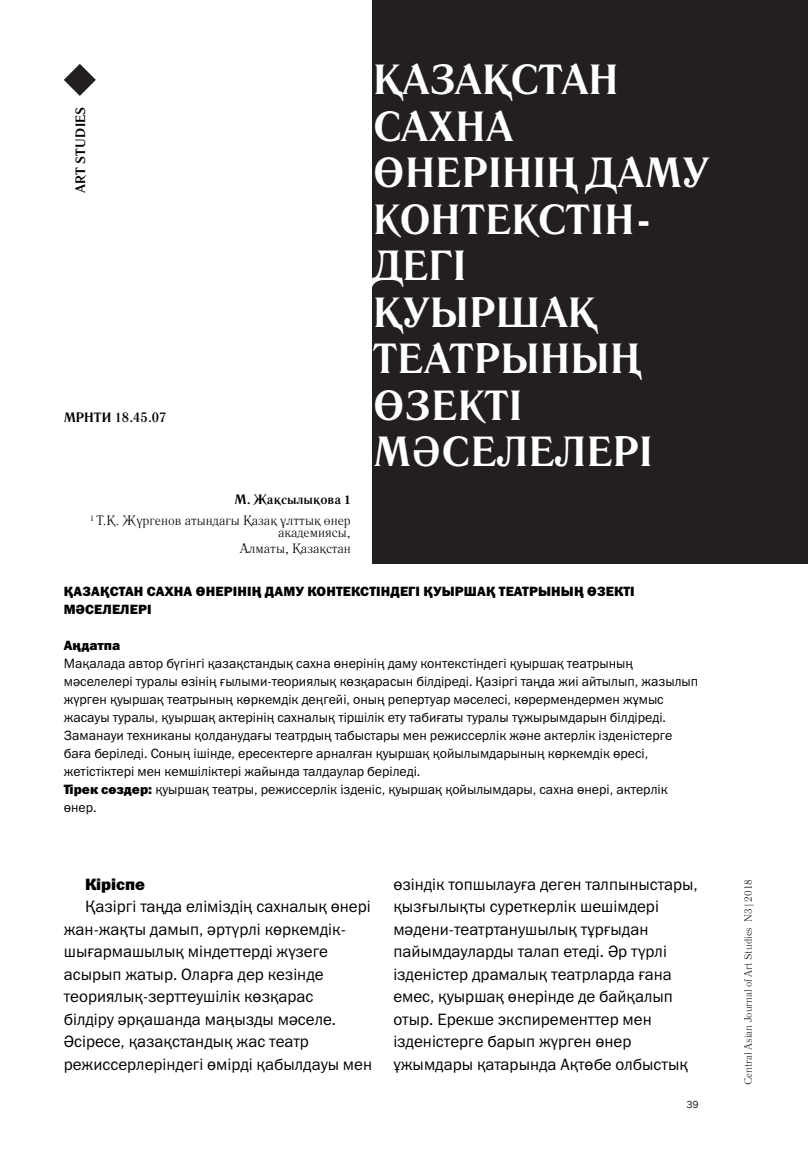
<style>
.page{position:relative;width:808px;height:1149px;background:#fff}
.page>*{position:absolute;margin:0;border:0;box-sizing:border-box;transform-origin:0 0}
.t1{font:700 42px/46.5px "Literaturnaya";letter-spacing:.01em;color:#fff}
.Основной_текст{font:16.5px/22.5px "Franklin Gothic ITC";color:#000}
.Основной_текст-2{font:800 16.5px "Franklin Gothic ITC";color:#000}
.Основной_текст-3{font:13.5px/18px "Franklin Gothic ITC";color:#000}
.t2{font:13.5px/21.3px "Literaturnaya";color:#000;text-align:right}
.Основной_текст-4{font:800 13.5px/18px "Franklin Gothic ITC";letter-spacing:.01em;color:#000}
.t3{font:700 13.5px "Literaturnaya C";color:#000}
.Рубрика{font:700 13.5px "Literaturnaya";letter-spacing:.025em;color:#000}
.Заголовок_в_тексте{font:800 13.5px "Franklin Gothic ITC";color:#000}
.t4{font:10.5px "Literaturnaya";letter-spacing:.005em;color:#231f20}
.t5{font:10.5px "Franklin Gothic";color:#231f20}
.s1{font-weight:700}
.s2{font-family:"Minion Pro";font-weight:700}
.s3{font-weight:800}
</style>
<div class="page">
<div style="left:372px;top:0;width:436px;height:563px;background:#231f20"></div>
<svg style="left:64px;top:64px;width:32px;height:32px"></svg>
<p class="Рубрика" style="left:72px;top:193px;width:88px;rotate:-90deg">ART STUDIES</p>
<p class="t3" style="left:64px;top:408px;width:104px">МРНТИ 18.45.07</p>
<p class="t2" style="left:90px;top:488px;width:262px"><span class="s1">М. Жақсылықова</span> <span class="s2">1<br></span><sup>1</sup> Т.Қ. Жүргенов атындағы Қазақ ұлттық өнер</p>
<p class="t2" style="left:240px;top:524px;width:113px;line-height:16.4px">академиясы,<br>Алматы, Қазақстан</p>
<p class="t1" style="left:373px;top:58px;width:337px">ҚАЗАҚСТАН<br>САХНА<br>ӨНЕРІНІҢ ДАМУ<br>КОНТЕКСТІН-<br>ДЕГІ</p>
<p class="t1" style="left:373px;top:291px;width:281px">ҚУЫРШАҚ<br>ТЕАТРЫНЫҢ<br>ӨЗЕКТІ<br>МӘСЕЛЕЛЕРІ</p>
<p class="Основной_текст-4" style="left:64px;top:582px;width:572px">ҚАЗАҚСТАН САХНА ӨНЕРІНІҢ ДАМУ КОНТЕКСТІНДЕГІ ҚУЫРШАҚ ТЕАТРЫНЫҢ ӨЗЕКТІ<br>МӘСЕЛЕЛЕРІ</p>
<p class="Заголовок_в_тексте" style="left:64px;top:636px;width:58px">Аңдатпа</p>
<p class="Основной_текст-3" style="left:64px;top:654px;width:636px">Мақалада автор бүгінгі қазақстандық сахна өнерінің даму контекстіндегі қуыршақ театрының мәселелері туралы өзінің ғылыми-теориялық көзқарасын білдіреді. Қазіргі таңда жиі айтылып, жазылып жүрген қуыршақ театрының көркемдік деңгейі, оның репертуар мәселесі, көрермендермен жұмыс жасауы туралы, қуыршақ актерінің сахналық тіршілік ету табиғаты туралы тұжырымдарын білдіреді.<br>Заманауи техниканы қолданудағы театрдың табыстары мен режиссерлік және актерлік ізденістерге баға беріледі. Соның ішінде, ересектерге арналған қуыршақ қойылымдарының көркемдік өресі, жетістіктері мен кемшіліктері жайында талдаулар беріледі.</p>
<p class="Основной_текст-3" style="left:64px;top:780px;width:605px"><span class="s3">Тірек сөздер:</span> қуыршақ театры, режиссерлік ізденіс, қуыршақ қойылымдары, сахна өнері, актерлік өнер.</p>
<p class="Основной_текст-2" style="left:85px;top:873px;width:62px">Кіріспе</p>
<p class="Основной_текст" style="left:64px;top:894px;width:310px;text-indent:21px">Қазіргі таңда еліміздің сахналық өнері жан-жақты дамып, әртүрлі көркемдік&shy;шығармашылық міндеттерді жүзеге асырып жатыр. Оларға дер кезінде теориялық-зерттеушілік көзқарас<br>білдіру әрқашанда маңызды мәселе.<br>Әсіресе, қазақстандық жас театр режиссерлеріндегі өмірді қабылдауы мен</p>
<p class="Основной_текст" style="left:393px;top:872px;width:306px">өзіндік топшылауға деген талпыныстары, қызғылықты суреткерлік шешімдері мәдени-театртанушылық тұрғыдан пайымдауларды талап етеді. Әр түрлі ізденістер драмалық театрларда ғана емес, қуыршақ өнерінде де байқалып отыр. Ерекше экспиременттер мен ізденістерге барып жүрген өнер ұжымдары қатарында Ақтөбе олбыстық</p>
<p class="t5" style="left:686px;top:1098px;width:14px">39</p>
<p class="t4" style="left:742px;top:1084px;width:207px;rotate:-90deg">Central Asian Journal of Art Studies N3 | 2018</p>
</div>
